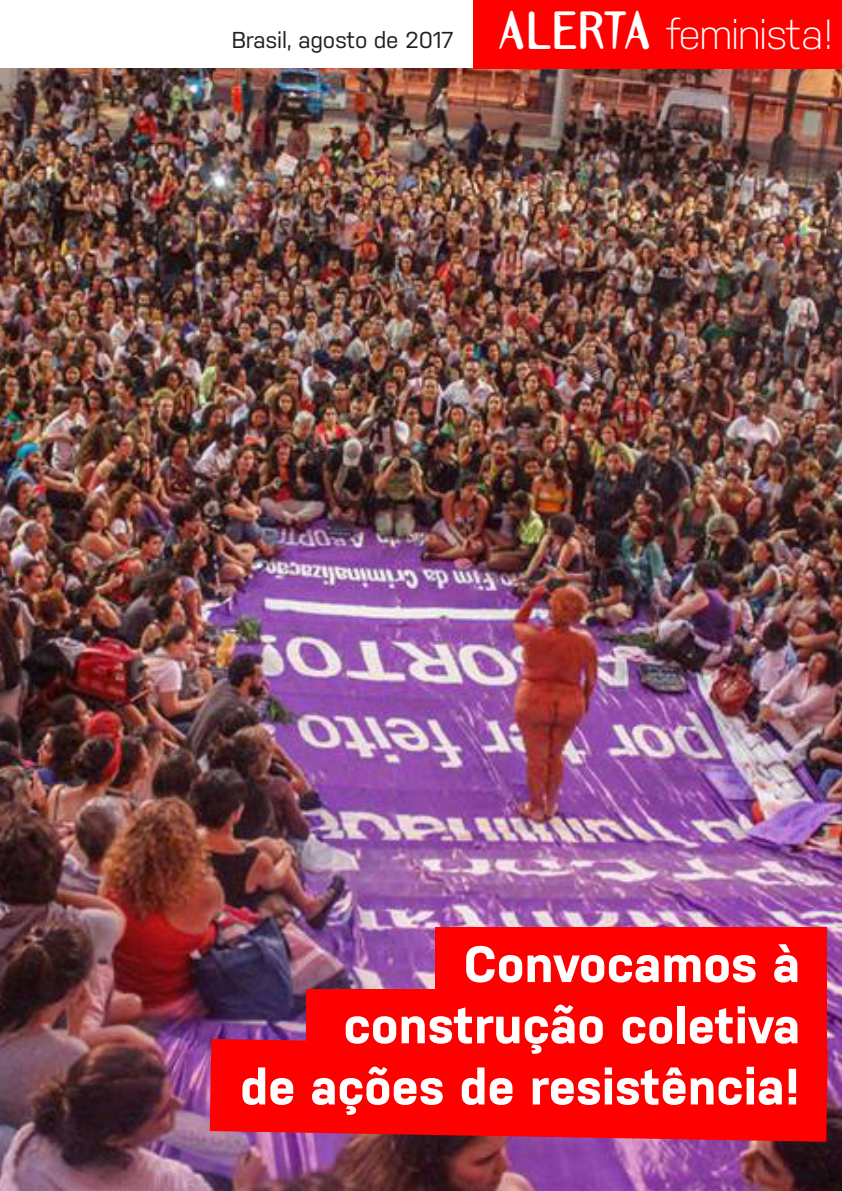
<style>
.page{position:relative;width:842px;height:1191px;background:#fff}
.page>*{position:absolute;margin:0;border:0;box-sizing:border-box;transform-origin:0 0}
.t1{font:700 51px "Nudista";color:#fff}
.t2{font:700 50px "Nudista";color:#fff}
.t3{font:300 42px "Nudista";letter-spacing:-.04em;color:#fff}
.t4{font:23px "Nudista";letter-spacing:-.01em;color:#231f20}
.s1{font-family:"Template Gothic OT";font-weight:700;font-size:47px}
.s2{font-size:50px}
.s3{font-size:51px}
</style>
<div class="page">
<img style="left:0;top:69px;width:842px;height:1122px">
<div style="left:473px;top:0;width:369px;height:69px;background:#f00"></div>
<div style="left:306px;top:989px;width:521px;height:78px;background:#f00"></div>
<div style="left:436px;top:926px;width:391px;height:79px;background:#f00"></div>
<div style="left:210px;top:1039px;width:618px;height:102px;background:#f00"></div>
<p class="t4" style="left:232px;top:27px;width:223px">Brasil, agosto de 2017</p>
<p class="t3" style="left:497px;top:10px;width:337px"><span class="s1">ALERTA</span> feminista!</p>
<p class="t1" style="left:464px;top:935px;width:338px">Convocamos à</p>
<p class="t1" style="left:343px;top:996px;width:458px">construção <span class="s2">coletiva</span></p>
<p class="t2" style="left:240px;top:1058px;width:561px">de ações de resistên<span class="s3">cia!</span></p>
</div>
